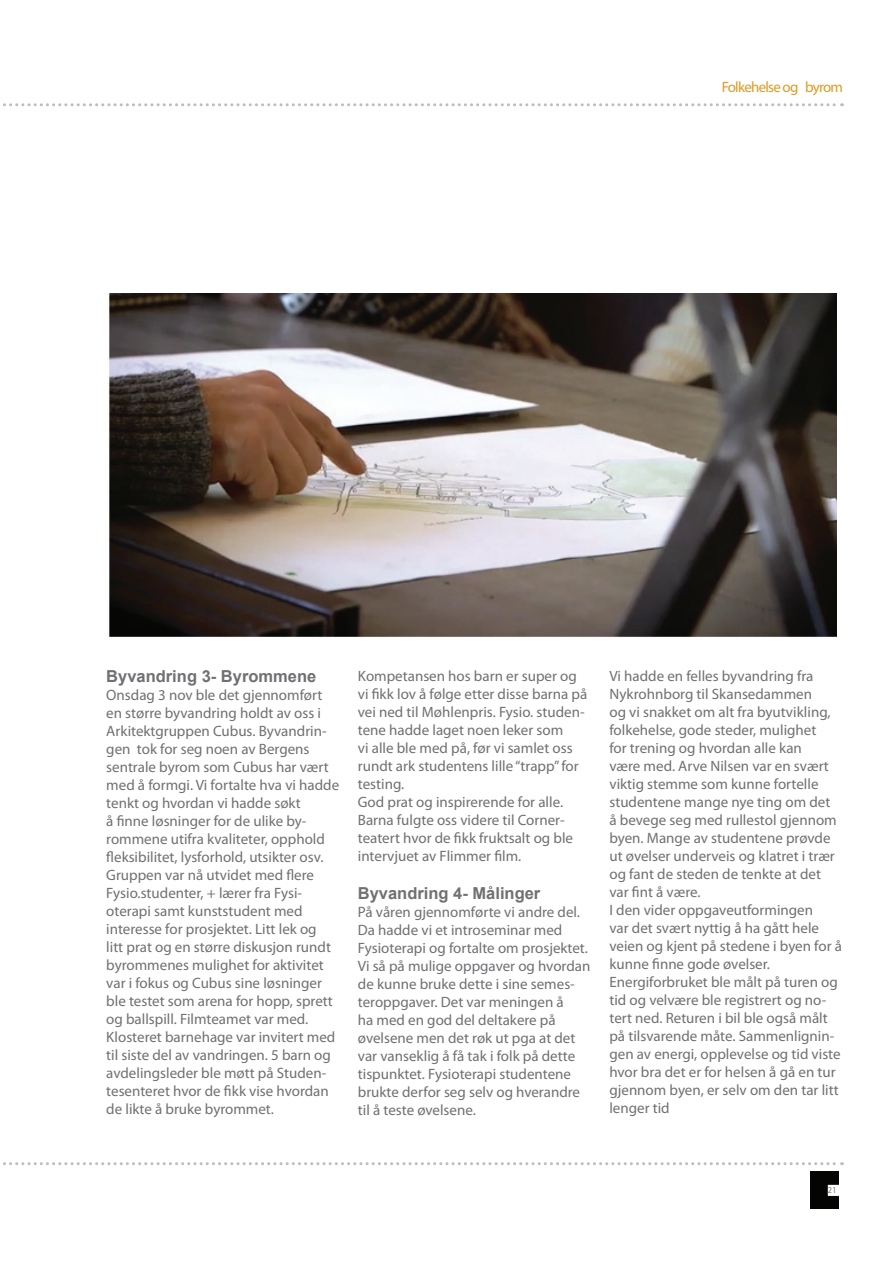
<style>
.page{position:relative;width:893px;height:1263px;background:#fff}
.page>*{position:absolute;margin:0;border:0;box-sizing:border-box;transform-origin:0 0}
.t1{font:700 16.5px "Arial";color:#6f7073}
.t2{font:15px/18px "Myriad Pro";color:#6f7073}
.t3{font:15px "Myriad Pro";letter-spacing:-.05em;color:#df9a25}
.t4{font:9px "Myriad Pro";color:#787a7d}
</style>
<div class="page">
<img style="left:810px;top:1172px;width:29px;height:37px">
<svg style="left:3px;top:1162px;width:839px;height:3px"></svg>
<svg style="left:3px;top:103px;width:839px;height:3px"></svg>
<img style="left:109px;top:294px;width:728px;height:344px">
<p class="t3" style="left:722px;top:78px;width:123px">Folkehelse og byrom</p>
<p class="t1" style="left:106px;top:665px;width:211px">Byvandring 3- Byrommene</p>
<p class="t2" style="left:106px;top:686px;width:234px">Onsdag 3 nov ble det gjennomført en større byvandring holdt av oss i Arkitektgruppen Cubus. Byvandrin&shy;gen tok for seg noen av Bergens sentrale byrom som Cubus har vært med å formgi. Vi fortalte hva vi hadde tenkt og hvordan vi hadde søkt<br>å finne løsninger for de ulike by&shy;rommene utifra kvaliteter, opphold fleksibilitet, lysforhold, utsikter osv.<br>Gruppen var nå utvidet med flere Fysio.studenter, + lærer fra Fysi&shy;oterapi samt kunststudent med interesse for prosjektet. Litt lek og<br>litt prat og en større diskusjon rundt byrommenes mulighet for aktivitet var i fokus og Cubus sine løsninger ble testet som arena for hopp, sprett og ballspill. Filmteamet var med.<br>Klosteret barnehage var invitert med til siste del av vandringen. 5 barn og avdelingsleder ble møtt på Studen&shy;tesenteret hvor de fikk vise hvordan de likte å bruke byrommet.</p>
<p class="t2" style="left:358px;top:667px;width:231px">Kompetansen hos barn er super og vi fikk lov å følge etter disse barna på vei ned til Møhlenpris. Fysio. studen&shy;tene hadde laget noen leker som<br>vi alle ble med på, før vi samlet oss rundt ark studentens lille “trapp” for testing.<br>God prat og inspirerende for alle.<br>Barna fulgte oss videre til Corner&shy;teatert hvor de fikk fruktsalt og ble intervjuet av Flimmer film.</p>
<p class="t1" style="left:358px;top:882px;width:184px">Byvandring 4- Målinger</p>
<p class="t2" style="left:358px;top:903px;width:234px">På våren gjennomførte vi andre del.<br>Da hadde vi et introseminar med<br>Fysioterapi og fortalte om prosjektet.<br>Vi så på mulige oppgaver og hvordan de kunne bruke dette i sine semes&shy;teroppgaver. Det var meningen å<br>ha med en god del deltakere på øvelsene men det røk ut pga at det var vanseklig å få tak i folk på dette tispunktet. Fysioterapi studentene brukte derfor seg selv og hverandre til å teste øvelsene.</p>
<p class="t2" style="left:609px;top:667px;width:234px">Vi hadde en felles byvandring fra<br>Nykrohnborg til Skansedammen<br>og vi snakket om alt fra byutvikling, folkehelse, gode steder, mulighet<br>for trening og hvordan alle kan<br>være med. Arve Nilsen var en svært viktig stemme som kunne fortelle studentene mange nye ting om det<br>å bevege seg med rullestol gjennom byen. Mange av studentene prøvde ut øvelser underveis og klatret i trær og fant de steden de tenkte at det var fint å være.<br>I den vider oppgaveutformingen<br>var det svært nyttig å ha gått hele veien og kjent på stedene i byen for å kunne finne gode øvelser.<br>Energiforbruket ble målt på turen og tid og velvære ble registrert og no&shy;tert ned. Returen i bil ble også målt på tilsvarende måte. Sammenlignin&shy;gen av energi, opplevelse og tid viste hvor bra det er for helsen å gå en tur gjennom byen, er selv om den tar litt lenger tid</p>
<p class="t4" style="left:827px;top:1184px;width:11px">21</p>
</div>
